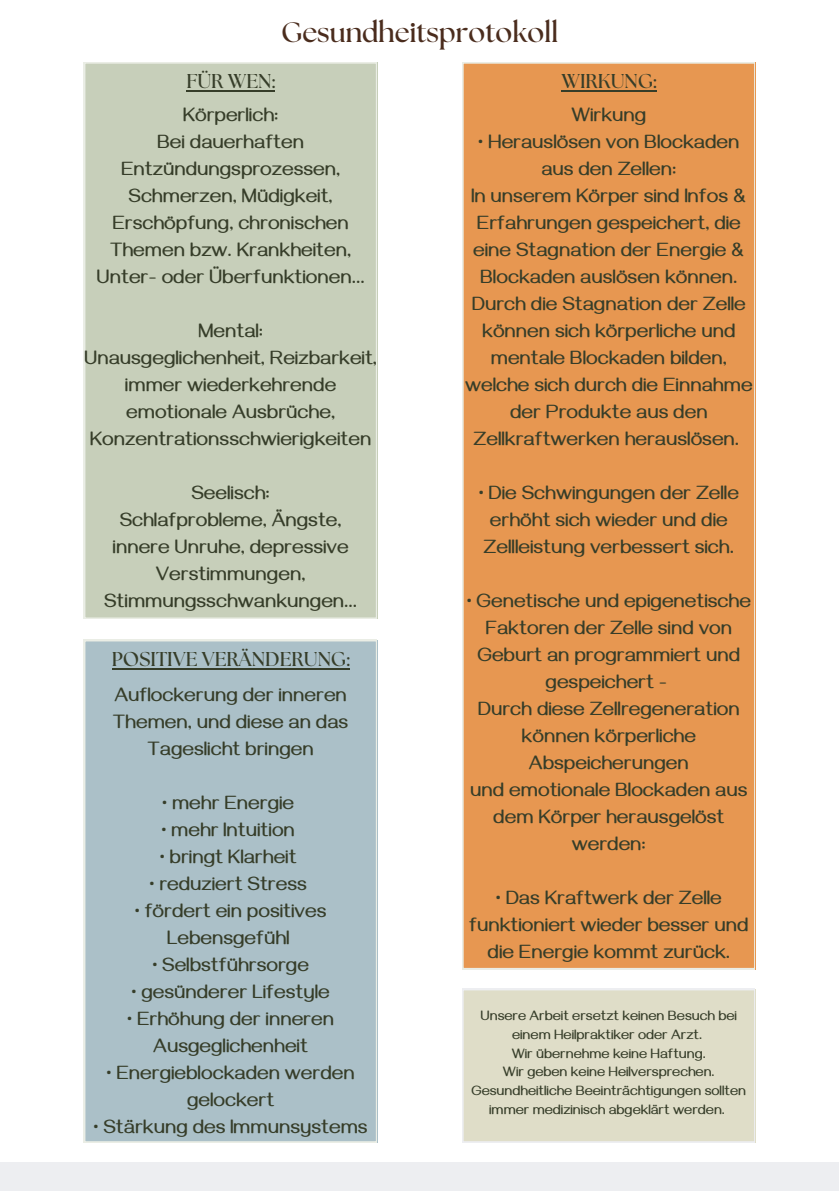
<style>
.page{position:relative;width:839px;height:1191px;background:#fff}
.page>*{position:absolute;margin:0;border:0;box-sizing:border-box;transform-origin:0 0}
.t1{font:700 28px "The Seasons";color:#4a2c1d}
.t2{font:700 20px/27px "Gayathri";color:#363d29;text-align:center}
.t3{font:700 20px "The Seasons";color:#363d29}
.t4{font:700 14px/18.6px "Gayathri";color:#363d29;text-align:center}
</style>
<div class="page">
<div style="left:0;top:1162px;width:838px;height:29px;background:#edeef1"></div>
<div style="left:84px;top:62px;width:292px;height:557px;background:#c7cfba"></div>
<hr style="left:186px;top:90px;width:89px;height:1px;background:#363d29">
<div style="left:462px;top:62px;width:292px;height:907px;background:#e79751"></div>
<hr style="left:561px;top:90px;width:95px;height:1px;background:#363d29">
<div style="left:84px;top:640px;width:292px;height:502px;background:#abc0c8"></div>
<hr style="left:112px;top:668px;width:237px;height:1px;background:#363d29">
<div style="left:462px;top:989px;width:292px;height:154px;background:#dfddc8"></div>
<h1 class="t1" style="left:281px;top:19px;width:278px">Gesundheitsprotokoll</h1>
<h3 class="t3" style="left:186px;top:72px;width:90px">FÜR WEN:</h3>
<h1 class="t2" style="left:97px;top:105px;width:269px">Körperlich:<br>Bei dauerhaften<br>Entzündungsprozessen,<br>Schmerzen, Müdigkeit,<br>Erschöpfung, chronischen<br>Themen bzw. Krankheiten,<br>Unter- oder Überfunktionen...</h1>
<h2 class="t2" style="left:84px;top:321px;width:294px">Mental:<br>Unausgeglichenheit, Reizbarkeit, immer wiederkehrende emotionale Ausbrüche,<br>Konzentrationsschwierigkeiten</h2>
<h2 class="t2" style="left:104px;top:483px;width:254px">Seelisch:<br>Schlafprobleme, Ängste, innere Unruhe, depressive<br>Verstimmungen,<br>Stimmungsschwankungen...</h2>
<h3 class="t3" style="left:112px;top:650px;width:239px">POSITIVE VERÄNDERUNG:</h3>
<h3 class="t2" style="left:113px;top:685px;width:237px">Auflockerung der inneren<br>Themen, und diese an das<br>Tageslicht bringen</h3>
<h3 class="t2" style="left:162px;top:793px;width:133px">• mehr Energie</h3>
<h3 class="t2" style="left:161px;top:820px;width:135px">• mehr Intuition</h3>
<h3 class="t2" style="left:160px;top:847px;width:138px">• bringt Klarheit</h3>
<h3 class="t2" style="left:149px;top:874px;width:159px">• reduziert Stress</h3>
<h3 class="t2" style="left:135px;top:901px;width:193px">• fördert ein positives<br>Lebensgefühl</h3>
<h3 class="t2" style="left:152px;top:955px;width:158px">• Selbstführsorge</h3>
<h3 class="t2" style="left:131px;top:982px;width:200px">• gesünderer Lifestyle</h3>
<h3 class="t2" style="left:127px;top:1009px;width:208px">• Erhöhung der inneren<br>Ausgeglichenheit</h3>
<h2 class="t2" style="left:106px;top:1063px;width:250px">• Energieblockaden werden gelockert</h2>
<h2 class="t2" style="left:94px;top:1117px;width:275px">• Stärkung des Immunsystems</h2>
<h2 class="t3" style="left:561px;top:72px;width:97px">WIRKUNG:</h2>
<h3 class="t2" style="left:571px;top:105px;width:76px">Wirkung</h3>
<h3 class="t2" style="left:465px;top:132px;width:289px">• Herauslösen von Blockaden aus den Zellen:<br>In unserem Körper sind Infos &amp;<br>Erfahrungen gespeichert, die eine Stagnation der Energie &amp;<br>Blockaden auslösen können.<br>Durch die Stagnation der Zelle können sich körperliche und mentale Blockaden bilden, welche sich durch die Einnahme der Produkte aus den<br>Zellkraftwerken herauslösen.</h3>
<h3 class="t2" style="left:478px;top:483px;width:262px">• Die Schwingungen der Zelle erhöht sich wieder und die<br>Zellleistung verbessert sich.</h3>
<h3 class="t2" style="left:466px;top:591px;width:286px">• Genetische und epigenetische<br>Faktoren der Zelle sind von<br>Geburt an programmiert und gespeichert -<br>Durch diese Zellregeneration können körperliche<br>Abspeicherungen<br>und emotionale Blockaden aus dem Körper herausgelöst werden:</h3>
<h3 class="t2" style="left:469px;top:888px;width:281px">• Das Kraftwerk der Zelle funktioniert wieder besser und die Energie kommt zurück.</h3>
<p class="t4" style="left:480px;top:1009px;width:258px">Unsere Arbeit ersetzt keinen Besuch bei einem Heilpraktiker oder Arzt.</p>
<p class="t4" style="left:511px;top:1047px;width:195px">Wir übernehme keine Haftung.</p>
<p class="t4" style="left:471px;top:1065px;width:276px">Wir geben keine Heilversprechen.<br>Gesundheitliche Beeinträchtigungen sollten immer medizinisch abgeklärt werden.</p>
</div>
